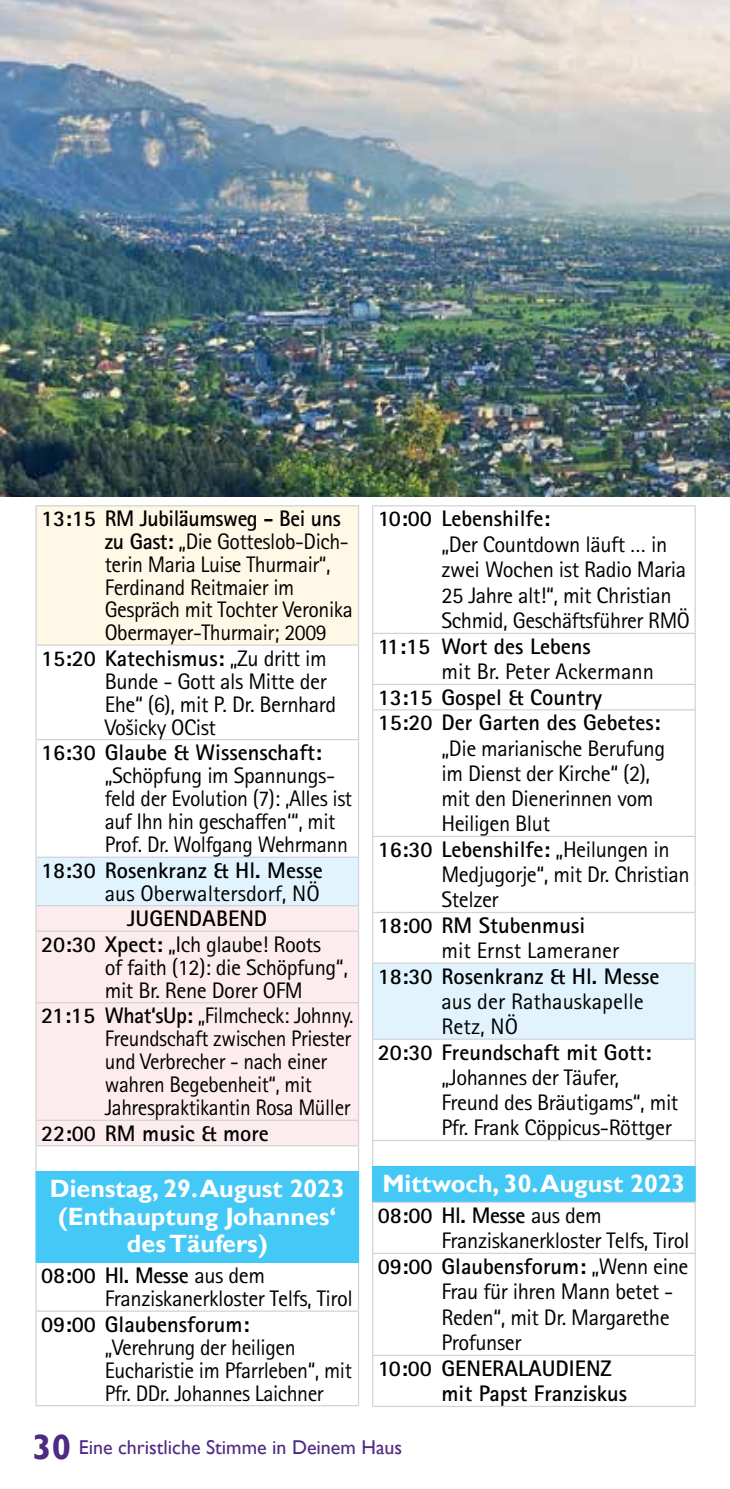
<style>
.page{position:relative;width:730px;height:1489px;background:#fff}
.page>*{position:absolute;margin:0;border:0;box-sizing:border-box;transform-origin:0 0}
.t1{font:700 25px/27.5px "Gill Sans";color:#fff;text-align:center}
.t2{font:22.5px/23px "Rotis Sans Serif Pro";letter-spacing:-.02em;color:#000}
.t3{font:700 22.5px/25.5px "Rotis Sans Serif Std";color:#000}
.t4{font:22.5px/23px "Rotis Sans Serif Pro";letter-spacing:-.02em;color:#000;scale:.95 1}
.t5{font:22.5px/25.2px "Rotis Sans Serif Std";color:#000}
.t6{font:22.5px/23px "Rotis Sans Serif Std";letter-spacing:-.02em;color:#000}
.t7{font:700 22.5px "Rotis Sans Serif Std";letter-spacing:-.02em;color:#000}
.t8{font:20px "Gill Sans";color:#4f2a84}
.s1{font-family:"Rotis Sans Serif Std";font-weight:700}
.s2{font-family:"Rotis Sans Serif Pro";font-weight:400}
.s3{font-weight:700}
.s4{font-weight:400}
.s5{font-weight:700;font-size:35px}
</style>
<div class="page">
<img style="left:0;top:0;width:730px;height:496px">
<div style="left:36px;top:506px;width:322px;height:139px;background:#fff8e6"></div>
<div style="left:36px;top:857px;width:322px;height:48px;background:#e1f4fd"></div>
<div style="left:37px;top:906px;width:321px;height:239px;background:#fdecee"></div>
<div style="left:36px;top:1171px;width:322px;height:91px;background:#44c8f5"></div>
<hr style="left:35px;top:505px;width:324px;height:1px;background:#d1d3d4">
<hr style="left:35px;top:644px;width:324px;height:1px;background:#d1d3d4">
<hr style="left:35px;top:739px;width:324px;height:1px;background:#d1d3d4">
<hr style="left:35px;top:856px;width:324px;height:1px;background:#d1d3d4">
<hr style="left:35px;top:905px;width:324px;height:1px;background:#d1d3d4">
<hr style="left:35px;top:930px;width:324px;height:1px;background:#d1d3d4">
<hr style="left:35px;top:1002px;width:324px;height:1px;background:#d1d3d4">
<hr style="left:35px;top:1119px;width:324px;height:1px;background:#d1d3d4">
<hr style="left:35px;top:1145px;width:324px;height:1px;background:#d1d3d4">
<hr style="left:35px;top:1310px;width:324px;height:1px;background:#d1d3d4">
<hr style="left:35px;top:1404px;width:324px;height:2px;background:#d1d3d4">
<hr style="left:35px;top:506px;width:2px;height:138px;background:#d1d3d4">
<hr style="left:358px;top:506px;width:1px;height:138px;background:#d1d3d4">
<hr style="left:35px;top:645px;width:2px;height:94px;background:#d1d3d4">
<hr style="left:358px;top:645px;width:1px;height:94px;background:#d1d3d4">
<hr style="left:35px;top:740px;width:2px;height:116px;background:#d1d3d4">
<hr style="left:358px;top:740px;width:1px;height:116px;background:#d1d3d4">
<hr style="left:35px;top:857px;width:2px;height:48px;background:#d1d3d4">
<hr style="left:358px;top:857px;width:1px;height:48px;background:#d1d3d4">
<hr style="left:35px;top:906px;width:2px;height:24px;background:#d1d3d4">
<svg style="left:358px;top:906px;width:1px;height:24px"></svg>
<hr style="left:35px;top:931px;width:2px;height:71px;background:#d1d3d4">
<hr style="left:358px;top:931px;width:1px;height:71px;background:#d1d3d4">
<hr style="left:35px;top:1003px;width:2px;height:116px;background:#d1d3d4">
<hr style="left:358px;top:1003px;width:1px;height:116px;background:#d1d3d4">
<hr style="left:35px;top:1120px;width:2px;height:25px;background:#d1d3d4">
<hr style="left:35px;top:1146px;width:2px;height:25px;background:#d1d3d4">
<svg style="left:358px;top:1120px;width:1px;height:51px"></svg>
<hr style="left:35px;top:1262px;width:2px;height:48px;background:#d1d3d4">
<hr style="left:358px;top:1262px;width:1px;height:48px;background:#d1d3d4">
<hr style="left:35px;top:1311px;width:2px;height:93px;background:#d1d3d4">
<hr style="left:358px;top:1311px;width:1px;height:93px;background:#d1d3d4">
<hr style="left:35px;top:1171px;width:2px;height:91px;background:#44c8f5">
<hr style="left:358px;top:1171px;width:1px;height:91px;background:#44c8f5">
<div style="left:373px;top:963px;width:322px;height:76px;background:#e1f4fd"></div>
<div style="left:373px;top:1165px;width:322px;height:37px;background:#44c8f5"></div>
<hr style="left:372px;top:505px;width:324px;height:1px;background:#d1d3d4">
<hr style="left:372px;top:632px;width:324px;height:2px;background:#d1d3d4">
<hr style="left:372px;top:683px;width:324px;height:2px;background:#d1d3d4">
<hr style="left:372px;top:709px;width:324px;height:1px;background:#d1d3d4">
<hr style="left:372px;top:835px;width:324px;height:2px;background:#d1d3d4">
<hr style="left:372px;top:911px;width:324px;height:2px;background:#d1d3d4">
<hr style="left:372px;top:962px;width:324px;height:1px;background:#d1d3d4">
<hr style="left:372px;top:1038px;width:324px;height:1px;background:#d1d3d4">
<hr style="left:372px;top:1139px;width:324px;height:2px;background:#d1d3d4">
<hr style="left:372px;top:1252px;width:324px;height:1px;background:#d1d3d4">
<hr style="left:372px;top:1354px;width:324px;height:1px;background:#d1d3d4">
<hr style="left:372px;top:1405px;width:324px;height:1px;background:#d1d3d4">
<hr style="left:372px;top:506px;width:1px;height:126px;background:#d1d3d4">
<hr style="left:694px;top:506px;width:2px;height:126px;background:#d1d3d4">
<hr style="left:372px;top:634px;width:1px;height:49px;background:#d1d3d4">
<hr style="left:694px;top:634px;width:2px;height:49px;background:#d1d3d4">
<svg style="left:372px;top:685px;width:1px;height:24px"></svg>
<hr style="left:694px;top:685px;width:2px;height:24px;background:#d1d3d4">
<hr style="left:372px;top:710px;width:1px;height:125px;background:#d1d3d4">
<hr style="left:694px;top:710px;width:2px;height:125px;background:#d1d3d4">
<hr style="left:372px;top:837px;width:1px;height:74px;background:#d1d3d4">
<hr style="left:694px;top:837px;width:2px;height:74px;background:#d1d3d4">
<hr style="left:372px;top:913px;width:1px;height:49px;background:#d1d3d4">
<hr style="left:694px;top:913px;width:2px;height:49px;background:#d1d3d4">
<hr style="left:372px;top:963px;width:1px;height:75px;background:#d1d3d4">
<hr style="left:694px;top:963px;width:2px;height:75px;background:#d1d3d4">
<hr style="left:372px;top:1039px;width:1px;height:100px;background:#d1d3d4">
<hr style="left:694px;top:1039px;width:2px;height:100px;background:#d1d3d4">
<svg style="left:372px;top:1141px;width:1px;height:24px"></svg>
<hr style="left:694px;top:1141px;width:2px;height:24px;background:#d1d3d4">
<hr style="left:372px;top:1202px;width:1px;height:50px;background:#d1d3d4">
<hr style="left:694px;top:1202px;width:2px;height:50px;background:#d1d3d4">
<hr style="left:372px;top:1253px;width:1px;height:101px;background:#d1d3d4">
<hr style="left:694px;top:1253px;width:2px;height:101px;background:#d1d3d4">
<hr style="left:372px;top:1355px;width:1px;height:50px;background:#d1d3d4">
<hr style="left:694px;top:1355px;width:2px;height:50px;background:#d1d3d4">
<hr style="left:372px;top:1165px;width:1px;height:36px;background:#44c8f5">
<hr style="left:694px;top:1165px;width:2px;height:36px;background:#44c8f5">
<hr style="left:372px;top:1201px;width:324px;height:1px;background:#d1d3d4">
<p class="t7" style="left:41px;top:504px;width:301px">13:15 RM Jubiläumsweg - Bei uns</p>
<p class="t2" style="left:105px;top:530px;width:249px"><span class="s1">zu Gast:</span> „Die Gotteslob-Dich&shy;terin Maria Luise Thurmair“,<br>Ferdinand Reitmaier im<br>Gespräch mit Tochter Veronika<br>Obermayer-Thurmair; 2009</p>
<p class="t3" style="left:41px;top:645px;width:287px">15:20 Katechismus: <span class="s2">„Zu dritt im</span></p>
<p class="t2" style="left:105px;top:669px;width:233px">Bunde - Gott als Mitte der<br>Ehe“ (6), mit P. Dr. Bernhard<br>Vošicky OCist</p>
<p class="t3" style="left:41px;top:739px;width:282px">16:30 Glaube &amp; Wissenschaft:</p>
<p class="t2" style="left:105px;top:764px;width:249px">„Schöpfung im Spannungs&shy;feld der Evolution (7): ‚Alles ist auf Ihn hin geschaffen‘“, mit<br>Prof. Dr. Wolfgang Wehrmann</p>
<p class="t3" style="left:41px;top:856px;width:283px">18:30 Rosenkranz &amp; Hl. Messe</p>
<p class="t5" style="left:105px;top:880px;width:216px">aus Oberwaltersdorf, NÖ</p>
<p class="t3" style="left:127px;top:905px;width:141px">JUGENDABEND</p>
<p class="t2" style="left:105px;top:932px;width:245px;text-indent:-64px"><span class="s1">20:30 Xpect:</span> „Ich glaube! Roots<br>of faith (12): die Schöpfung“, mit Br. Rene Dorer OFM</p>
<p class="t4" style="left:105px;top:1004px;width:263px;text-indent:-64px"><span class="s1">21:15 What‘sUp:</span> „Filmcheck: Johnny.<br>Freundschaft zwischen Priester und Verbrecher - nach einer wahren Begebenheit“, mit<br>Jahrespraktikantin Rosa Müller</p>
<p class="t3" style="left:41px;top:1119px;width:229px">22:00 RM music &amp; more</p>
<p class="t1" style="left:50px;top:1175px;width:297px">Dienstag, 29. August 2023 (Enthauptung Johannes‘ des Täufers)</p>
<p class="t6" style="left:105px;top:1263px;width:250px;text-indent:-64px"><span class="s3">08:00 Hl. Messe</span> aus dem<br>Franziskanerkloster Telfs, Tirol</p>
<p class="t3" style="left:41px;top:1310px;width:210px">09:00 Glaubensforum:</p>
<p class="t2" style="left:105px;top:1335px;width:249px">„Verehrung der heiligen<br>Eucharistie im Pfarrleben“, mit<br>Pfr. DDr. Johannes Laichner</p>
<p class="t3" style="left:378px;top:505px;width:174px">10:00 Lebenshilfe:</p>
<p class="t2" style="left:441px;top:531px;width:250px;line-height:25.5px">„Der Countdown läuft … in zwei Wochen ist Radio Maria<br>25 Jahre alt!“, mit Christian<br>Schmid, Geschäftsführer RMÖ</p>
<p class="t3" style="left:378px;top:633px;width:215px">11:15 Wort des Lebens</p>
<p class="t5" style="left:441px;top:659px;width:214px">mit Br. Peter Ackermann</p>
<p class="t3" style="left:378px;top:684px;width:284px">13:15 Gospel &amp; Country<br>15:20 Der Garten des Gebetes:</p>
<p class="t2" style="left:441px;top:735px;width:225px;line-height:25.2px">„Die marianische Berufung im Dienst der Kirche“ (2), mit den Dienerinnen vom<br>Heiligen Blut</p>
<p class="t3" style="left:378px;top:836px;width:294px">16:30 Lebenshilfe: <span class="s2">„Heilungen in</span></p>
<p class="t2" style="left:441px;top:862px;width:250px;line-height:25.2px">Medjugorje“, mit Dr. Christian<br>Stelzer</p>
<p class="t3" style="left:378px;top:912px;width:209px">18:00 RM Stubenmusi</p>
<p class="t5" style="left:441px;top:937px;width:179px">mit Ernst Lameraner</p>
<p class="t3" style="left:378px;top:962px;width:283px">18:30 Rosenkranz &amp; Hl. Messe</p>
<p class="t5" style="left:441px;top:988px;width:204px">aus der Rathauskapelle<br>Retz, NÖ</p>
<p class="t3" style="left:378px;top:1038px;width:275px">20:30 Freundschaft mit Gott:</p>
<p class="t2" style="left:441px;top:1064px;width:238px;line-height:25.2px">„Johannes der Täufer,<br>Freund des Bräutigams“, mit<br>Pfr. Frank Cöppicus-Röttger</p>
<p class="t1" style="left:382px;top:1170px;width:304px">Mittwoch, 30. August 2023</p>
<p class="t7" style="left:378px;top:1200px;width:226px">08:00 Hl. Messe <span class="s4">aus dem</span></p>
<p class="t6" style="left:441px;top:1228px;width:250px">Franziskanerkloster Telfs, Tirol</p>
<p class="t3" style="left:378px;top:1252px;width:312px">09:00 Glaubensforum: <span class="s2">„Wenn eine</span></p>
<p class="t2" style="left:441px;top:1279px;width:233px;line-height:25.5px">Frau für ihren Mann betet -<br>Reden“, mit Dr. Margarethe<br>Profunser</p>
<p class="t3" style="left:441px;top:1354px;width:187px;text-indent:-64px">10:00 GENERALAUDIENZ mit Papst Franziskus</p>
<p class="t8" style="left:32px;top:1435px;width:371px"><span class="s5">30</span> Eine christliche Stimme in Deinem Haus</p>
</div>
